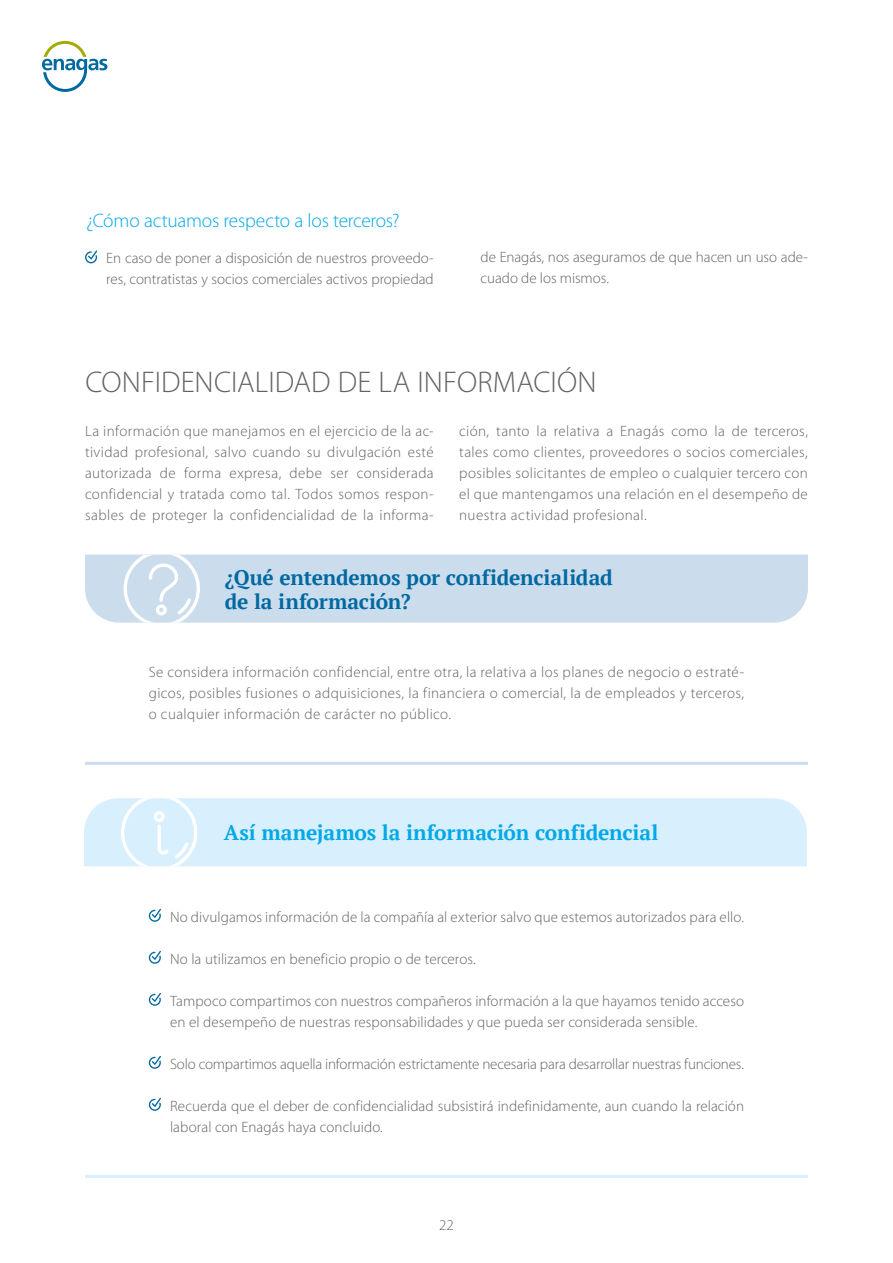
<style>
.page{position:relative;width:893px;height:1263px;background:#fff}
.page>*{position:absolute;margin:0;border:0;box-sizing:border-box;transform-origin:0 0}
.t1{font:300 30px "Myriad Pro";color:#646363}
.t2{font:700 21px/24px "PT Serif";letter-spacing:-.01em;color:#0069a0}
.t3{font:700 21px "PT Serif";letter-spacing:-.01em;color:#00a8e7}
.t4{font:300 19.5px "Myriad Pro";letter-spacing:-.015em;color:#00a8e7}
.t5{font:300 15px/21px "Myriad Pro";letter-spacing:.005em;color:#646363}
.t6{font:300 15px "Myriad Pro";letter-spacing:-.015em;color:#646363}
</style>
<div class="page">
<svg style="left:42px;top:41px;width:65px;height:51px"></svg>
<div style="left:84px;top:798px;width:723px;height:68px;background:#d8effd"></div>
<svg style="left:120px;top:798px;width:79px;height:68px"></svg>
<svg style="left:149px;top:909px;width:12px;height:13px"></svg>
<svg style="left:149px;top:951px;width:12px;height:13px"></svg>
<svg style="left:149px;top:993px;width:12px;height:13px"></svg>
<svg style="left:149px;top:1056px;width:12px;height:13px"></svg>
<svg style="left:149px;top:1098px;width:12px;height:13px"></svg>
<hr style="left:85px;top:1175px;width:723px;height:3px;background:#d8effd">
<div style="left:85px;top:555px;width:723px;height:68px;background:#cbdced"></div>
<svg style="left:118px;top:555px;width:83px;height:68px"></svg>
<hr style="left:85px;top:762px;width:723px;height:3px;background:#cbdced">
<svg style="left:85px;top:250px;width:12px;height:13px"></svg>
<h3 class="t4" style="left:86px;top:210px;width:315px">¿Cómo actuamos respecto a los terceros?</h3>
<p class="t5" style="left:106px;top:248px;width:329px">En caso de poner a disposición de nuestros proveedo&shy;res, contratistas y socios comerciales activos propiedad</p>
<p class="t5" style="left:480px;top:246px;width:329px">de Enagás, nos aseguramos de que hacen un uso ade&shy;cuado de los mismos.</p>
<h1 class="t1" style="left:85px;top:366px;width:513px">CONFIDENCIALIDAD DE LA INFORMACIÓN</h1>
<p class="t5" style="left:85px;top:420px;width:350px;text-align:justify">La información que manejamos en el ejercicio de la ac&shy;tividad profesional, salvo cuando su divulgación esté autorizada de forma expresa, debe ser considerada confidencial y tratada como tal. Todos somos respon&shy;sables de proteger la confidencialidad de la informa-</p>
<p class="t5" style="left:459px;top:420px;width:350px;text-align:justify">ción, tanto la relativa a Enagás como la de terceros, tales como clientes, proveedores o socios comerciales, posibles solicitantes de empleo o cualquier tercero con el que mantengamos una relación en el desempeño de nuestra actividad profesional.</p>
<h2 class="t2" style="left:225px;top:565px;width:390px">¿Qué entendemos por confidencialidad de la información?</h2>
<p class="t5" style="left:149px;top:662px;width:597px;text-align:justify">Se considera información confidencial, entre otra, la relativa a los planes de negocio o estraté&shy;gicos, posibles fusiones o adquisiciones, la financiera o comercial, la de empleados y terceros, o cualquier información de carácter no público.</p>
<h2 class="t3" style="left:224px;top:819px;width:436px">Así manejamos la información confidencial</h2>
<p class="t5" style="left:170px;top:906px;width:575px">No divulgamos información de la compañía al exterior salvo que estemos autorizados para ello.</p>
<p class="t5" style="left:170px;top:948px;width:307px">No la utilizamos en beneficio propio o de terceros.</p>
<p class="t5" style="left:170px;top:990px;width:575px">Tampoco compartimos con nuestros compañeros información a la que hayamos tenido acceso en el desempeño de nuestras responsabilidades y que pueda ser considerada sensible.</p>
<p class="t6" style="left:170px;top:1055px;width:575px">Solo compartimos aquella información estrictamente necesaria para desarrollar nuestras funciones.</p>
<p class="t5" style="left:170px;top:1095px;width:575px">Recuerda que el deber de confidencialidad subsistirá indefinidamente, aun cuando la relación laboral con Enagás haya concluido.</p>
<p class="t5" style="left:439px;top:1214px;width:16px">22</p>
</div>
